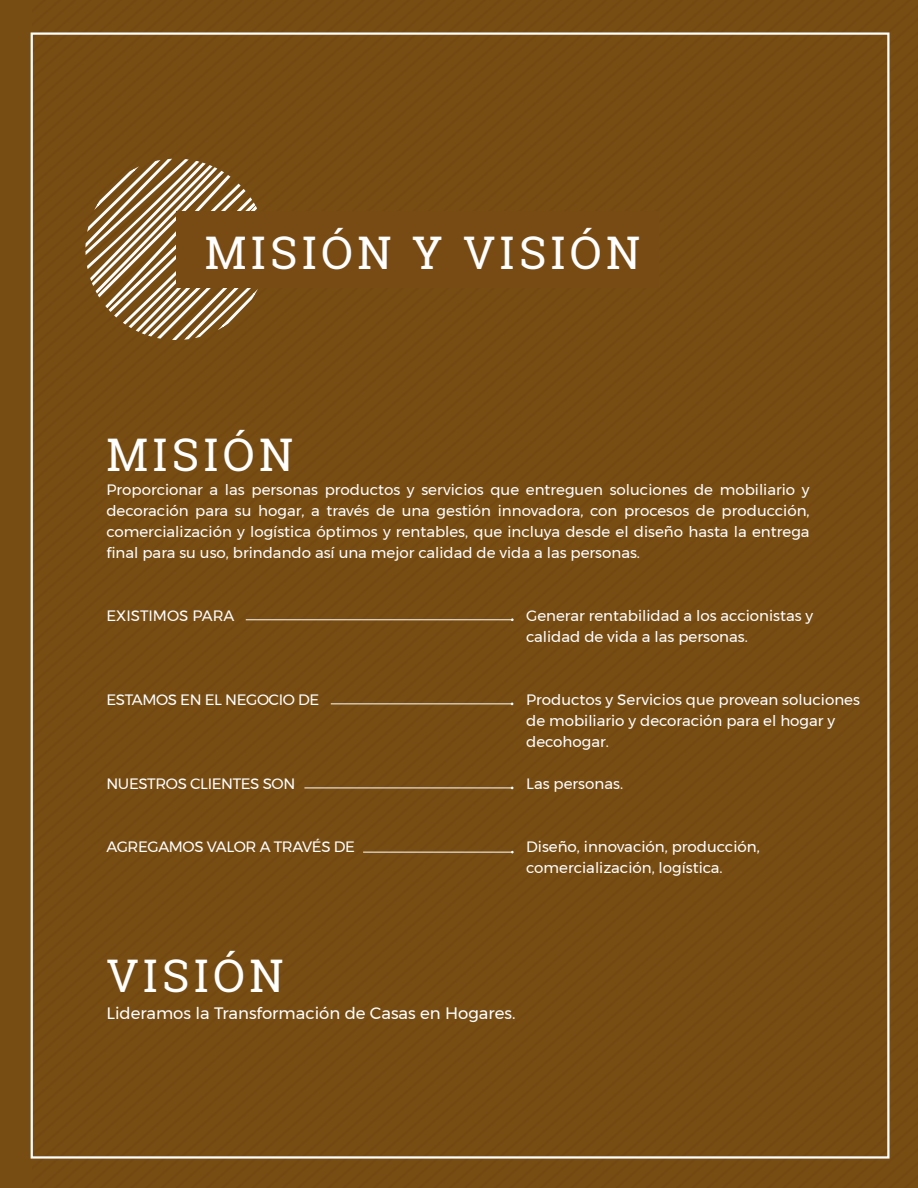
<style>
.page{position:relative;width:918px;height:1188px;background:#774d14}
.page>*{position:absolute;margin:0;border:0;box-sizing:border-box;transform-origin:0 0}
.t1{font:45px "Roboto Slab";letter-spacing:.1em;color:#fff}
.t2{font:16.5px "Montserrat";color:#fff}
.t3{font:15px/21px "Montserrat";color:#fff}
.t4{font:15px "Montserrat";letter-spacing:-.025em;color:#fff}
</style>
<div class="page">
<hr style="left:246px;top:619px;width:266px;height:1px;background:#fff">
<hr style="left:331px;top:704px;width:181px;height:1px;background:#fff">
<hr style="left:304px;top:788px;width:208px;height:1px;background:#fff">
<hr style="left:363px;top:852px;width:149px;height:1px;background:#fff">
<svg style="left:32px;top:32px;width:248px;height:309px"></svg>
<div style="left:176px;top:211px;width:483px;height:77px;background:#794b14"></div>
<h1 class="t1" style="left:205px;top:222px;width:437px">MISIÓN Y VISIÓN</h1>
<h1 class="t1" style="left:106px;top:424px;width:188px">MISIÓN</h1>
<p class="t3" style="left:106px;top:479px;width:705px;text-align:justify">Proporcionar a las personas productos y servicios que entreguen soluciones de mobiliario y decoración para su hogar, a través de una gestión innovadora, con procesos de producción, comercialización y logística óptimos y rentables, que incluya desde el diseño hasta la entrega final para su uso, brindando así una mejor calidad de vida a las personas.</p>
<p class="t3" style="left:106px;top:605px;width:130px">EXISTIMOS PARA</p>
<p class="t3" style="left:526px;top:605px;width:289px">Generar rentabilidad a los accionistas y calidad de vida a las personas.</p>
<p class="t4" style="left:106px;top:688px;width:214px">ESTAMOS EN EL NEGOCIO DE</p>
<p class="t3" style="left:526px;top:689px;width:335px">Productos y Servicios que provean soluciones de mobiliario y decoración para el hogar y decohogar.</p>
<p class="t4" style="left:106px;top:772px;width:190px">NUESTROS CLIENTES SON</p>
<p class="t3" style="left:526px;top:773px;width:98px">Las personas.</p>
<p class="t4" style="left:106px;top:835px;width:250px">AGREGAMOS VALOR A TRAVÉS DE</p>
<p class="t3" style="left:526px;top:836px;width:235px">Diseño, innovación, producción, comercialización, logística.</p>
<h1 class="t1" style="left:106px;top:945px;width:179px">VISIÓN</h1>
<p class="t2" style="left:106px;top:1001px;width:411px">Lideramos la Transformación de Casas en Hogares.</p>
</div>
